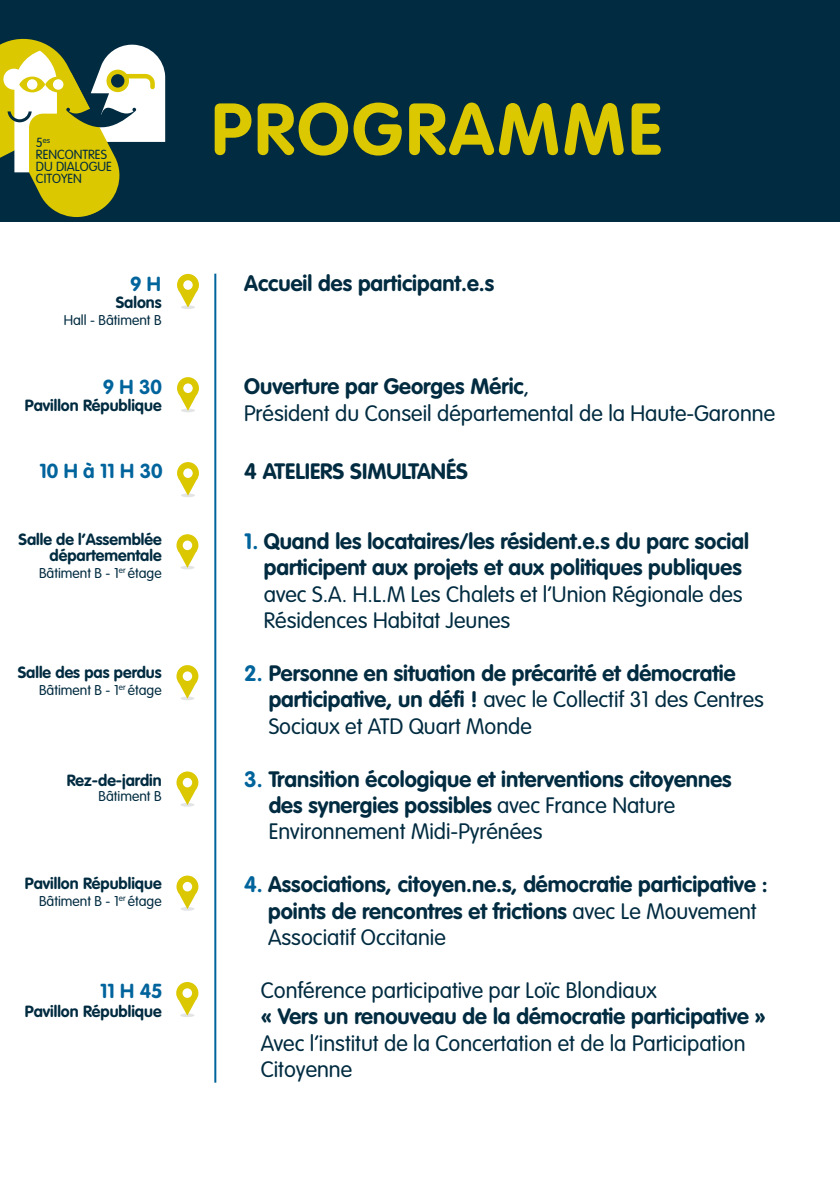
<style>
.page{position:relative;width:840px;height:1191px;background:#fff}
.page>*{position:absolute;margin:0;border:0;box-sizing:border-box;transform-origin:0 0}
.t1{font:700 72px "VAG Rounded Std";letter-spacing:.04em;color:#dbc800}
.t2{font:700 22px/26.4px "VAG Rounded Std";color:#002b40}
.t3{font:300 22px/26.4px "VAG Rounded Std";color:#002b40}
.t4{font:700 20px "VAG Rounded Std";color:#00649c}
.t5{font:700 16px/16px "VAG Rounded Std";color:#002b40;text-align:right}
.t6{font:300 14px "VAG Rounded Std";color:#002b40}
.t7{font:300 13px/12.2px "VAG Rounded Std";color:#002b40}
.t8{font:300 7.6px "VAG Rounded Std";color:#002b40}
.s1{font-size:13px}
.s2{font-weight:700}
.s3{color:#00649c}
.s4{font-weight:300}
</style>
<div class="page">
<div style="left:0;top:0;width:839px;height:222px;background:#002b40"></div>
<hr style="left:180px;top:803px;width:14px;height:3px;background:#e3e4e6;border-radius:50%">
<svg style="left:176px;top:771px;width:22px;height:34px"></svg>
<hr style="left:180px;top:565px;width:14px;height:4px;background:#e3e4e6;border-radius:50%">
<svg style="left:176px;top:534px;width:22px;height:34px"></svg>
<hr style="left:180px;top:696px;width:14px;height:4px;background:#e3e4e6;border-radius:50%">
<svg style="left:176px;top:665px;width:22px;height:33px"></svg>
<hr style="left:214px;top:274px;width:2px;height:808px;background:#00649c">
<hr style="left:180px;top:907px;width:14px;height:3px;background:#e3e4e6;border-radius:50%">
<svg style="left:176px;top:875px;width:22px;height:34px"></svg>
<svg style="left:0;top:38px;width:165px;height:179px"></svg>
<hr style="left:0;top:54px;width:1px;height:94px;background:#dbc800">
<hr style="left:181px;top:493px;width:14px;height:4px;background:#e3e4e6;border-radius:50%">
<svg style="left:177px;top:462px;width:22px;height:33px"></svg>
<hr style="left:181px;top:408px;width:14px;height:4px;background:#e3e4e6;border-radius:50%">
<svg style="left:177px;top:377px;width:22px;height:34px"></svg>
<hr style="left:181px;top:305px;width:14px;height:4px;background:#e3e4e6;border-radius:50%">
<svg style="left:177px;top:274px;width:22px;height:33px"></svg>
<hr style="left:180px;top:1013px;width:14px;height:4px;background:#e3e4e6;border-radius:50%">
<svg style="left:176px;top:982px;width:22px;height:33px"></svg>
<p class="t8" style="left:36px;top:136px;width:16px"><span class="s1">5</span>es</p>
<p class="t7" style="left:36px;top:149px;width:77px">RENCONTRES<br>DU DIALOGUE<br>CITOYEN</p>
<h1 class="t1" style="left:211px;top:87px;width:451px">PROGRAMME</h1>
<p class="t4" style="left:130px;top:272px;width:32px">9 H</p>
<p class="t2" style="left:244px;top:271px;width:251px">Accueil des participant.e.s</p>
<p class="t5" style="left:116px;top:295px;width:47px">Salons</p>
<p class="t6" style="left:64px;top:312px;width:99px">Hall - Bâtiment B</p>
<p class="t4" style="left:103px;top:375px;width:61px">9 H 30</p>
<p class="t3" style="left:244px;top:374px;width:532px"><span class="s2">Ouverture par Georges Méric</span>,<br>Président du Conseil départemental de la Haute-Garonne</p>
<p class="t2" style="left:244px;top:459px;width:225px">4 ATELIERS SIMULTANÉS</p>
<p class="t5" style="left:25px;top:398px;width:138px">Pavillon République</p>
<p class="t4" style="left:39px;top:459px;width:125px">10 H à 11 H 30</p>
<p class="t5" style="left:18px;top:532px;width:145px">Salle de l’Assemblée départementale</p>
<p class="t6" style="left:39px;top:565px;width:124px">Bâtiment B - 1<sup>er</sup> étage</p>
<p class="t5" style="left:18px;top:665px;width:145px">Salle des pas perdus</p>
<p class="t6" style="left:39px;top:682px;width:124px">Bâtiment B - 1<sup>er</sup> étage</p>
<p class="t5" style="left:67px;top:773px;width:96px">Rez-de-jardin</p>
<p class="t6" style="left:99px;top:787px;width:64px">Bâtiment B</p>
<p class="t5" style="left:25px;top:875px;width:138px">Pavillon République</p>
<p class="t6" style="left:39px;top:892px;width:124px">Bâtiment B - 1<sup>er</sup> étage</p>
<p class="t2" style="left:244px;top:529px;width:506px;text-align:center"><span class="s3">1.</span> Quand les locataires/les résident.e.s du parc social participent aux projets et aux politiques publiques</p>
<p class="t3" style="left:263px;top:581px;width:480px">avec S.A. H.L.M Les Chalets et l’Union Régionale des<br>Résidences Habitat Jeunes</p>
<p class="t2" style="left:268px;top:661px;width:496px;text-indent:-24px"><span class="s3">2.</span> Personne en situation de précarité et démocratie participative, un défi ! <span class="s4">avec le Collectif 31 des Centres<br>Sociaux et ATD Quart Monde</span></p>
<p class="t2" style="left:268px;top:766px;width:464px;text-indent:-24px"><span class="s3">3.</span> Transition écologique et interventions citoyennes des synergies possibles <span class="s4">avec France Nature<br>Environnement Midi-Pyrénées</span></p>
<p class="t2" style="left:268px;top:872px;width:501px;text-indent:-24px"><span class="s3">4.</span> Associations, citoyen.ne.s, démocratie participative : points de rencontres et frictions <span class="s4">avec Le Mouvement<br>Associatif Occitanie</span></p>
<p class="t4" style="left:100px;top:979px;width:64px">11 H 45</p>
<p class="t3" style="left:260px;top:977px;width:397px">Conférence participative par Loïc Blondiaux</p>
<p class="t2" style="left:260px;top:1004px;width:506px">« Vers un renouveau de la démocratie participative »</p>
<p class="t3" style="left:260px;top:1030px;width:486px">Avec l’institut de la Concertation et de la Participation<br>Citoyenne</p>
<p class="t5" style="left:25px;top:1003px;width:138px">Pavillon République</p>
</div>
